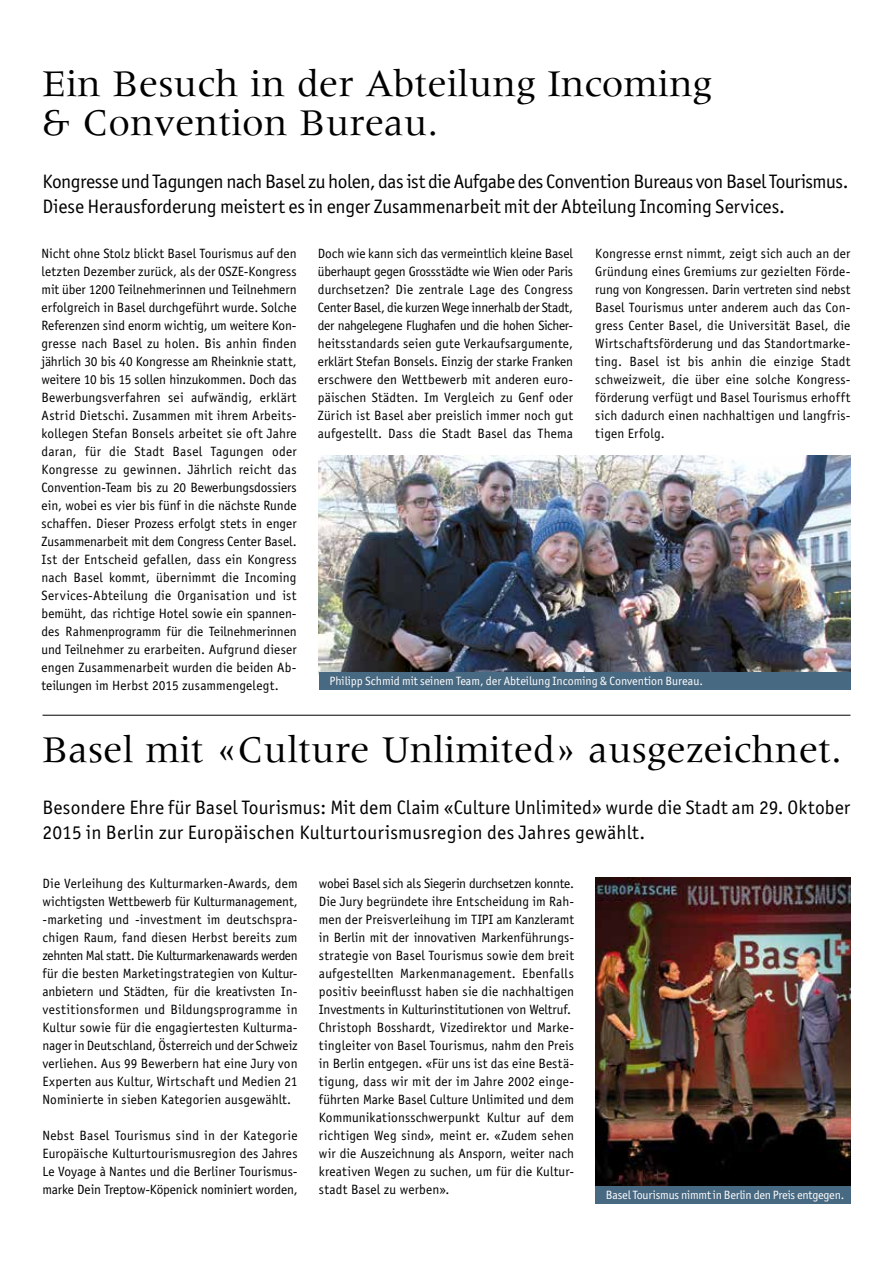
<style>
.page{position:relative;width:893px;height:1263px;background:#fff}
.page>*{position:absolute;margin:0;border:0;box-sizing:border-box;transform-origin:0 0}
.t1{font:39px/39px "Meridien";color:#000}
.t2{font:19.5px/25.5px "Officina San ITC";color:#000}
.t3{font:13.5px/18px "Officina Sans LT";letter-spacing:.01em;color:#000;text-align:justify}
.t4{font:12px "Officina San ITC";color:#fff}
</style>
<div class="page">
<hr style="left:43px;top:715px;width:807px;height:1px;background:#000">
<img style="left:319px;top:456px;width:531px;height:216px">
<div style="left:319px;top:672px;width:531px;height:18px;background:#486982"></div>
<img style="left:595px;top:877px;width:255px;height:309px">
<div style="left:595px;top:1186px;width:255px;height:17px;background:#486982"></div>
<h1 class="t1" style="left:43px;top:63px;width:671px">Ein Besuch in der Abteilung Incoming &amp; Convention Bureau.</h1>
<h2 class="t2" style="left:43px;top:168px;width:807px">Kongresse und Tagungen nach Basel zu holen, das ist die Aufgabe des Convention Bureaus von Basel Tourismus.<br>Diese Herausforderung meistert es in enger Zusammenarbeit mit der Abteilung Incoming Services.</h2>
<p class="t3" style="left:595px;top:244px;width:257px">Kongresse ernst nimmt, zeigt sich auch an der Gründung eines Gremiums zur gezielten Förde&shy;rung von Kongressen. Darin vertreten sind nebst Basel Tourismus unter anderem auch das Con&shy;gress Center Basel, die Universität Basel, die Wirtschaftsförderung und das Standortmarke&shy;ting. Basel ist bis anhin die einzige Stadt schweizweit, die über eine solche Kongress&shy;förderung verfügt und Basel Tourismus erhofft sich dadurch einen nachhaltigen und langfris&shy;tigen Erfolg.</p>
<p class="t3" style="left:42px;top:244px;width:257px">Nicht ohne Stolz blickt Basel Tourismus auf den letzten Dezember zurück, als der OSZE-Kongress mit über 1200 Teilnehmerinnen und Teilnehmern erfolgreich in Basel durchgeführt wurde. Solche Referenzen sind enorm wichtig, um weitere Kon&shy;gresse nach Basel zu holen. Bis anhin finden jährlich 30 bis 40 Kongresse am Rheinknie statt, weitere 10 bis 15 sollen hinzukommen. Doch das Bewerbungsverfahren sei aufwändig, erklärt Astrid Dietschi. Zusammen mit ihrem Arbeits&shy;kollegen Stefan Bonsels arbeitet sie oft Jahre daran, für die Stadt Basel Tagungen oder Kongresse zu gewinnen. Jährlich reicht das Convention-Team bis zu 20 Bewerbungsdossiers ein, wobei es vier bis fünf in die nächste Runde schaffen. Dieser Prozess erfolgt stets in enger Zusammenarbeit mit dem Congress Center Basel.<br>Ist der Entscheid gefallen, dass ein Kongress nach Basel kommt, übernimmt die Incoming Services-Abteilung die Organisation und ist bemüht, das richtige Hotel sowie ein spannen&shy;des Rahmenprogramm für die Teilnehmerinnen und Teilnehmer zu erarbeiten. Aufgrund dieser engen Zusammenarbeit wurden die beiden Ab&shy;teilungen im Herbst 2015 zusammengelegt.</p>
<p class="t3" style="left:318px;top:244px;width:257px">Doch wie kann sich das vermeintlich kleine Basel überhaupt gegen Grossstädte wie Wien oder Paris durchsetzen? Die zentrale Lage des Congress Center Basel, die kurzen Wege innerhalb der Stadt, der nahgelegene Flughafen und die hohen Sicher&shy;heitsstandards seien gute Verkaufsargumente, erklärt Stefan Bonsels. Einzig der starke Franken erschwere den Wettbewerb mit anderen euro&shy;päischen Städten. Im Vergleich zu Genf oder Zürich ist Basel aber preislich immer noch gut aufgestellt. Dass die Stadt Basel das Thema</p>
<p class="t4" style="left:330px;top:674px;width:375px">Philipp Schmid mit seinem Team, der Abteilung Incoming &amp; Convention Bureau.</p>
<h1 class="t1" style="left:43px;top:729px;width:801px">Basel mit «Culture Unlimited» ausgezeichnet.</h1>
<h2 class="t2" style="left:43px;top:794px;width:809px">Besondere Ehre für Basel Tourismus: Mit dem Claim «Culture Unlimited» wurde die Stadt am 29. Oktober<br>2015 in Berlin zur Europäischen Kulturtourismusregion des Jahres gewählt.</h2>
<p class="t3" style="left:43px;top:874px;width:257px">Die Verleihung des Kulturmarken-Awards, dem wichtigsten Wettbewerb für Kulturmanagement, -marketing und -investment im deutschspra&shy;chigen Raum, fand diesen Herbst bereits zum zehnten Mal statt. Die Kulturmarkenawards werden für die besten Marketingstrategien von Kultur&shy;anbietern und Städten, für die kreativsten In&shy;vestitionsformen und Bildungsprogramme in Kultur sowie für die engagiertesten Kulturma&shy;nager in Deutschland, Österreich und der Schweiz verliehen. Aus 99 Bewerbern hat eine Jury von Experten aus Kultur, Wirtschaft und Medien 21<br>Nominierte in sieben Kategorien ausgewählt.</p>
<p class="t3" style="left:43px;top:1126px;width:257px">Nebst Basel Tourismus sind in der Kategorie Europäische Kulturtourismusregion des Jahres Le Voyage à Nantes und die Berliner Tourismus&shy;marke Dein Treptow-Köpenick nominiert worden,</p>
<p class="t3" style="left:319px;top:874px;width:257px;text-align:left">wobei Basel sich als Siegerin durchsetzen konnte.<br>Die Jury begründete ihre Entscheidung im Rah&shy;men der Preisverleihung im TIPI am Kanzleramt in Berlin mit der innovativen Markenführungs&shy;strategie von Basel Tourismus sowie dem breit aufgestellten Markenmanagement. Ebenfalls positiv beeinflusst haben sie die nachhaltigen Investments in Kulturinstitutionen von Weltruf.<br>Christoph Bosshardt, Vizedirektor und Marke&shy;tingleiter von Basel Tourismus, nahm den Preis in Berlin entgegen. «Für uns ist das eine Bestä&shy;tigung, dass wir mit der im Jahre 2002 einge&shy;führten Marke Basel Culture Unlimited und dem Kommunikationsschwerpunkt Kultur auf dem richtigen Weg sind», meint er. «Zudem sehen wir die Auszeichnung als Ansporn, weiter nach kreativen Wegen zu suchen, um für die Kultur&shy;stadt Basel zu werben».</p>
<p class="t4" style="left:606px;top:1188px;width:240px">Basel Tourismus nimmt in Berlin den Preis entgegen.</p>
</div>
